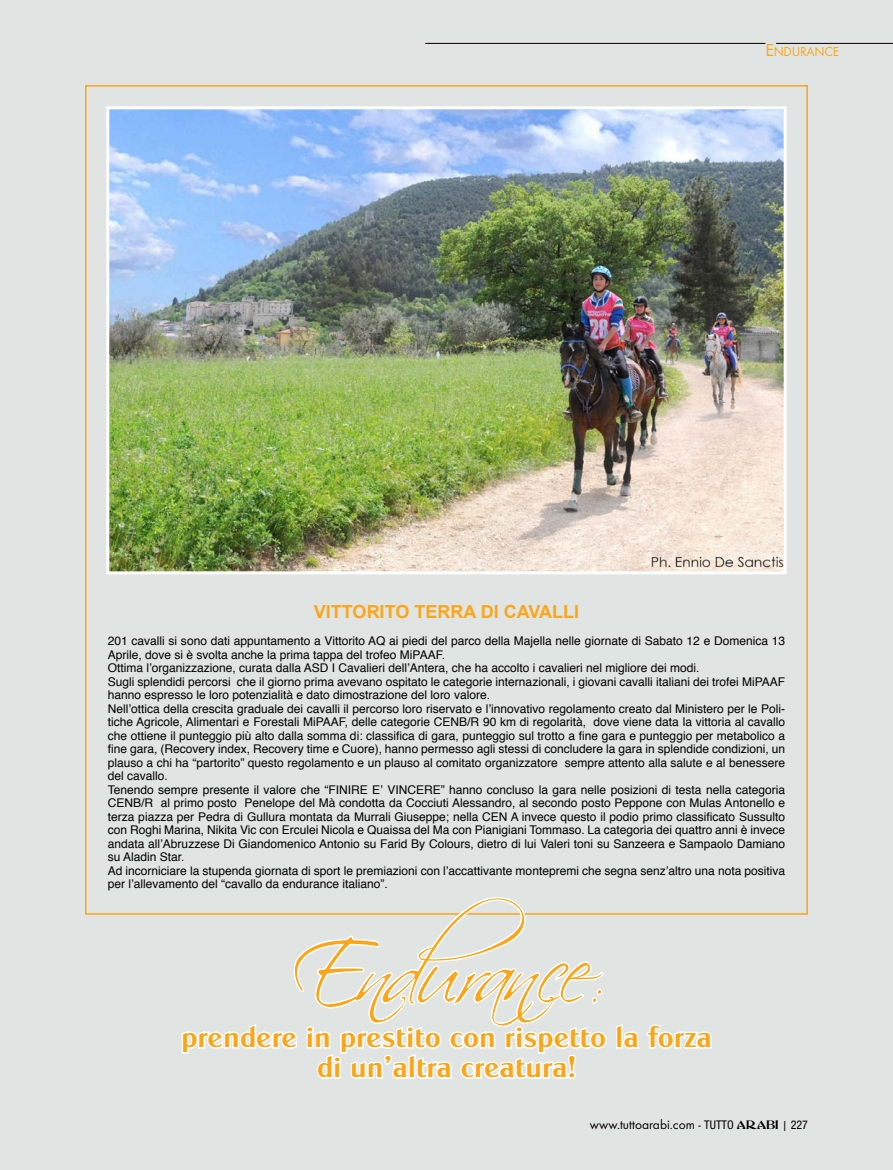
<style>
.page{position:relative;width:893px;height:1170px;background:#fff}
.page>*{position:absolute;margin:0;border:0;box-sizing:border-box;transform-origin:0 0}
.t1{font:90px "Scriptina";letter-spacing:-.105em;color:#faa61a}
.t2{font:30px/30px "Cg Globe Gothic Bd";color:#faa61a;text-align:center}
.t3{font:700 18px "Arial";color:#faa61a}
.t4{font:13.5px "Futura T";color:#000}
.t5{font:13.5px "Futura T";letter-spacing:-.015em;color:#faa61a}
.t6{font:12px/13.5px "Helvetica";color:#000}
.s1{font-size:18px}
.s2{font-size:45px}
.s3{font-family:"Helvetica Neue";font-stretch:condensed;font-size:12px}
.s4{font-family:"Abbess";font-size:12px}
.s5{font-size:12px}
</style>
<div class="page">
<div style="left:0;top:0;width:893px;height:1169px;background:#e0e4e2"></div>
<hr style="left:776px;top:43px;width:117px;height:1px;background:#000">
<hr style="left:425px;top:43px;width:340px;height:1px;background:#000">
<img style="left:110px;top:110px;width:673px;height:460px">
<div style="left:106px;top:106px;width:681px;height:468px;border:3px solid #fff"></div>
<svg style="left:616px;top:1024px;width:97px;height:25px"></svg>
<svg style="left:180px;top:897px;width:428px;height:182px"></svg>
<p class="t5" style="left:765px;top:44px;width:75px"><span class="s1">E</span>NDURANCE</p>
<h3 class="t3" style="left:314px;top:600px;width:24px">VITTORITO</h3>
<h3 class="t3" style="left:414px;top:600px;width:14px">TERRA</h3>
<h3 class="t3" style="left:481px;top:600px;width:70px">DI CAVALLI</h3>
<p class="t6" style="left:108px;top:634px;width:679px">201 cavalli si sono dati appuntamento a Vittorito AQ ai piedi del parco della Majella nelle giornate di Sabato 12 e Domenica 13<br>Aprile, dove si è svolta anche la prima tappa del trofeo MiPAAF.<br>Ottima l’organizzazione, curata dalla ASD I Cavalieri dell’Antera, che ha accolto i cavalieri nel migliore dei modi.<br>Sugli splendidi percorsi che il giorno prima avevano ospitato le categorie internazionali, i giovani cavalli italiani dei trofei MiPAAF hanno espresso le loro potenzialità e dato dimostrazione del loro valore.<br>Nell’ottica della crescita graduale dei cavalli il percorso loro riservato e l’innovativo regolamento creato dal Ministero per le Poli&shy;tiche Agricole, Alimentari e Forestali MiPAAF, delle categorie CENB/R 90 km di regolarità, dove viene data la vittoria al cavallo che ottiene il punteggio più alto dalla somma di: classifica di gara, punteggio sul trotto a fine gara e punteggio per metabolico a fine gara, (Recovery index, Recovery time e Cuore), hanno permesso agli stessi di concludere la gara in splendide condizioni, un plauso a chi ha “partorito” questo regolamento e un plauso al comitato organizzatore sempre attento alla salute e al benessere del cavallo.<br>Tenendo sempre presente il valore che “FINIRE E’ VINCERE” hanno concluso la gara nelle posizioni di testa nella categoria CENB/R al primo posto Penelope del Mà condotta da Cocciuti Alessandro, al secondo posto Peppone con Mulas Antonello e terza piazza per Pedra di Gullura montata da Murrali Giuseppe; nella CEN A invece questo il podio primo classificato Sussulto con Roghi Marina, Nikita Vic con Erculei Nicola e Quaissa del Ma con Pianigiani Tommaso. La categoria dei quattro anni è invece andata all’Abruzzese Di Giandomenico Antonio su Farid By Colours, dietro di lui Valeri toni su Sanzeera e Sampaolo Damiano su Aladin Star.<br>Ad incorniciare la stupenda giornata di sport le premiazioni con l’accattivante montepremi che segna senz’altro una nota positiva per l’allevamento del “cavallo da endurance italiano”.</p>
<h1 class="t1" style="left:292px;top:918px;width:310px">Endurance<span class="s2">:</span></h1>
<h2 class="t2" style="left:181px;top:1021px;width:532px">prendere in prestito con rispetto la forza di un’altra creatura!</h2>
<p class="t4" style="left:590px;top:1116px;width:219px">www.tuttoarabi.com - <span class="s3">TUTTO</span> <span class="s4">ARABI</span> <span class="s5">|</span> <span class="s3">227</span></p>
</div>
